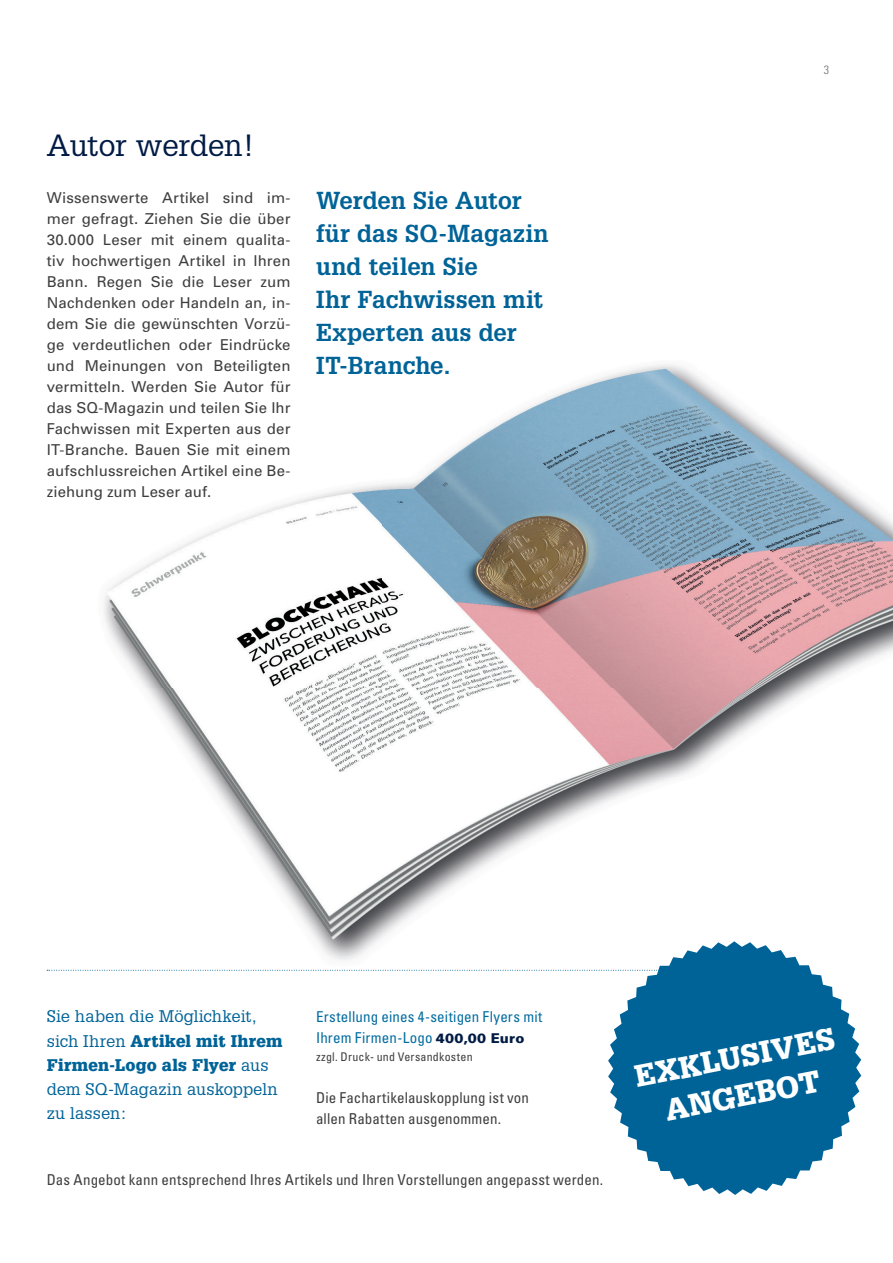
<style>
.page{position:relative;width:893px;height:1263px;background:#fff}
.page>*{position:absolute;margin:0;border:0;box-sizing:border-box;transform-origin:0 0}
.t1{font:900 30px/39px "Glypha";color:#fff;text-align:center}
.t2{font:30px "Glypha";letter-spacing:-.01em;color:#001b44}
.t3{font:700 24px/33px "Glypha";color:#006398}
.t4{font:16.5px/24px "Glypha";letter-spacing:.005em;color:#006398}
.t5{font:15px/21px "Univers";letter-spacing:.01em;color:#3e3e3f;text-align:justify}
.t6{font:condensed 15px/21px "Univers";letter-spacing:.005em;color:#3e3e3f}
.t7{font:condensed 15px/21px "Univers";letter-spacing:.01em;color:#036ca0}
.t8{font:condensed 12px "Univers";letter-spacing:.015em;color:#3e3e3f}
.t9{font:300 condensed 12px "Univers";color:#6c6d70}
.s1{font-weight:900}
.s2{font-weight:900;font-stretch:normal;font-size:13.5px;color:#001b44}
</style>
<div class="page">
<img style="left:46px;top:364px;width:847px;height:607px">
<svg style="left:608px;top:941px;width:253px;height:254px;fill:#006398"></svg>
<svg style="left:47px;top:970px;width:719px;height:1px"></svg>
<h1 class="t2" style="left:47px;top:127px;width:209px">Autor werden!</h1>
<p class="t5" style="left:47px;top:187px;width:245px">Wissenswerte Artikel sind im&shy;mer gefragt. Ziehen Sie die über 30.000 Leser mit einem qualita&shy;tiv hochwertigen Artikel in Ihren Bann. Regen Sie die Leser zum Nachdenken oder Handeln an, in&shy;dem Sie die gewünschten Vorzü&shy;ge verdeutlichen oder Eindrücke und Meinungen von Beteiligten vermitteln. Werden Sie Autor für das SQ-Magazin und teilen Sie Ihr Fachwissen mit Experten aus der IT-Branche. Bauen Sie mit einem aufschlussreichen Artikel eine Be&shy;ziehung zum Leser auf.</p>
<h2 class="t3" style="left:316px;top:184px;width:234px">Werden Sie Autor für das SQ-Magazin und teilen Sie<br>Ihr Fachwissen mit<br>Experten aus der<br>IT-Branche.</h2>
<p class="t9" style="left:824px;top:62px;width:7px">3</p>
<p class="t4" style="left:47px;top:1004px;width:237px">Sie haben die Möglichkeit, sich Ihren <span class="s1">Artikel mit Ihrem<br>Firmen-Logo als Flyer</span> aus dem SQ-Magazin auskoppeln zu lassen:</p>
<p class="t7" style="left:316px;top:1005px;width:228px">Erstellung eines 4-seitigen Flyers mit<br>Ihrem Firmen-Logo <span class="s2">400,00 Euro</span></p>
<p class="t8" style="left:316px;top:1049px;width:158px">zzgl. Druck- und Versandkosten</p>
<p class="t6" style="left:316px;top:1086px;width:214px">Die Fachartikelauskopplung ist von allen Rabatten ausgenommen.</p>
<p class="t6" style="left:47px;top:1169px;width:558px">Das Angebot kann entsprechend Ihres Artikels und Ihren Vorstellungen angepasst werden.</p>
<h1 class="t1" style="left:632px;top:1057px;width:204px;rotate:-11deg">EXKLUSIVES<br>ANGEBOT</h1>
</div>
